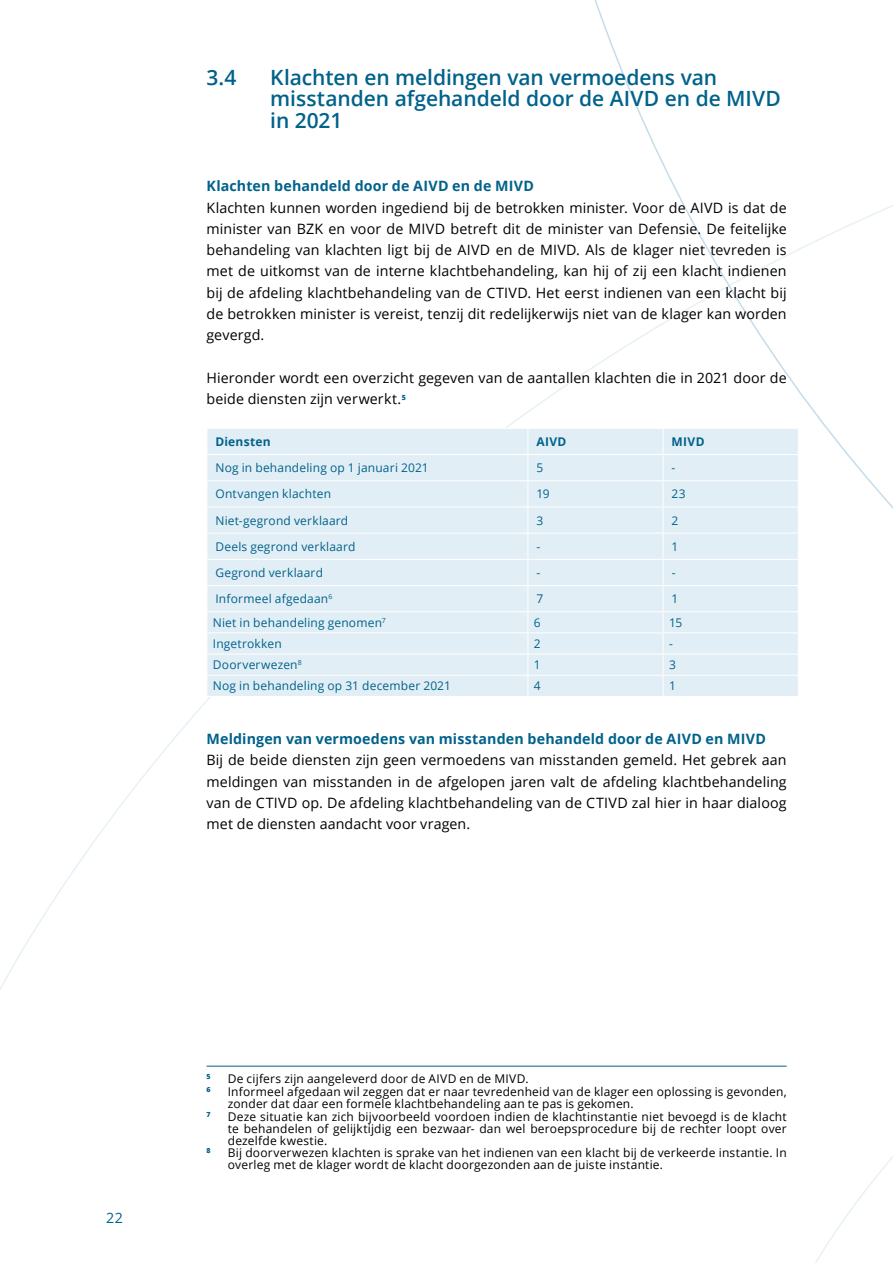
<style>
.page{position:relative;width:893px;height:1263px;background:#fff}
.page>*{position:absolute;margin:0;border:0;box-sizing:border-box;transform-origin:0 0}
.t1{font:600 21px/21.3px "Open Sans";color:#00628b}
.t2{font:14.25px/21.3px "Open Sans";letter-spacing:.01em;color:#000;text-align:justify}
.t3{font:700 14.25px "Open Sans";letter-spacing:.01em;color:#00628b}
.t4{font:14.25px "Open Sans";color:#00628b}
.t5{font:12px/12px "Open Sans";letter-spacing:.015em;color:#000}
.t6{font:12px "Open Sans";letter-spacing:.015em;color:#00628b}
.t7{font:700 12px "Open Sans";letter-spacing:.02em;color:#00628b}
.t8{font:800 7.05px "Open Sans";color:#00628b}
</style>
<div class="page">
<div style="left:208px;top:429px;width:590px;height:267px;background:#e2eef5"></div>
<hr style="left:207px;top:454px;width:321px;height:1px;background:#fff">
<hr style="left:528px;top:454px;width:135px;height:1px;background:#fff">
<hr style="left:663px;top:454px;width:136px;height:1px;background:#fff">
<hr style="left:207px;top:480px;width:321px;height:1px;background:#fff">
<hr style="left:528px;top:480px;width:135px;height:1px;background:#fff">
<hr style="left:663px;top:480px;width:136px;height:1px;background:#fff">
<hr style="left:207px;top:507px;width:321px;height:1px;background:#fff">
<hr style="left:528px;top:507px;width:135px;height:1px;background:#fff">
<hr style="left:663px;top:507px;width:136px;height:1px;background:#fff">
<hr style="left:207px;top:533px;width:321px;height:1px;background:#fff">
<hr style="left:528px;top:533px;width:135px;height:1px;background:#fff">
<hr style="left:663px;top:533px;width:136px;height:1px;background:#fff">
<hr style="left:207px;top:559px;width:321px;height:1px;background:#fff">
<hr style="left:528px;top:559px;width:135px;height:1px;background:#fff">
<hr style="left:663px;top:559px;width:136px;height:1px;background:#fff">
<hr style="left:207px;top:585px;width:321px;height:1px;background:#fff">
<hr style="left:528px;top:585px;width:135px;height:1px;background:#fff">
<hr style="left:663px;top:585px;width:136px;height:1px;background:#fff">
<hr style="left:207px;top:611px;width:321px;height:1px;background:#fff">
<hr style="left:528px;top:611px;width:135px;height:1px;background:#fff">
<hr style="left:663px;top:611px;width:136px;height:1px;background:#fff">
<hr style="left:207px;top:632px;width:321px;height:1px;background:#fff">
<hr style="left:528px;top:632px;width:135px;height:1px;background:#fff">
<hr style="left:663px;top:632px;width:136px;height:1px;background:#fff">
<hr style="left:207px;top:654px;width:321px;height:1px;background:#fff">
<hr style="left:528px;top:654px;width:135px;height:1px;background:#fff">
<hr style="left:663px;top:654px;width:136px;height:1px;background:#fff">
<hr style="left:207px;top:675px;width:321px;height:1px;background:#fff">
<svg style="left:207px;top:429px;width:1px;height:267px"></svg>
<hr style="left:528px;top:675px;width:135px;height:1px;background:#fff">
<svg style="left:528px;top:429px;width:1px;height:267px"></svg>
<hr style="left:663px;top:675px;width:136px;height:1px;background:#fff">
<svg style="left:663px;top:429px;width:1px;height:267px"></svg>
<hr style="left:207px;top:1066px;width:580px;height:1px;background:#00628b">
<h1 class="t1" style="left:207px;top:66px;width:32px">3.4</h1>
<h1 class="t1" style="left:270px;top:66px;width:512px">Klachten en meldingen van vermoedens van misstanden afgehandeld door de AIVD en de MIVD in 2021</h1>
<p class="t3" style="left:207px;top:176px;width:329px">Klachten behandeld door de AIVD en de MIVD</p>
<p class="t2" style="left:207px;top:196px;width:582px">Klachten kunnen worden ingediend bij de betrokken minister. Voor de AIVD is dat de minister van BZK en voor de MIVD betreft dit de minister van Defensie. De feitelijke behandeling van klachten ligt bij de AIVD en de MIVD. Als de klager niet tevreden is met de uitkomst van de interne klachtbehandeling, kan hij of zij een klacht indienen bij de afdeling klachtbehandeling van de CTIVD. Het eerst indienen van een klacht bij de betrokken minister is vereist, tenzij dit redelijkerwijs niet van de klager kan worden gevergd.</p>
<p class="t2" style="left:207px;top:367px;width:582px">Hieronder wordt een overzicht gegeven van de aantallen klachten die in 2021 door de beide diensten zijn verwerkt.<sup>5</sup></p>
<p class="t7" style="left:215px;top:433px;width:57px">Diensten</p>
<p class="t7" style="left:536px;top:433px;width:32px">AIVD</p>
<p class="t7" style="left:672px;top:433px;width:34px">MIVD</p>
<p class="t6" style="left:215px;top:460px;width:215px">Nog in behandeling op 1 januari 2021</p>
<p class="t6" style="left:536px;top:460px;width:8px">5</p>
<p class="t6" style="left:672px;top:460px;width:4px">-</p>
<p class="t6" style="left:215px;top:486px;width:117px">Ontvangen klachten</p>
<p class="t6" style="left:536px;top:486px;width:15px">19</p>
<p class="t6" style="left:672px;top:486px;width:16px">23</p>
<p class="t6" style="left:215px;top:512px;width:134px">Niet-gegrond verklaard</p>
<p class="t6" style="left:536px;top:512px;width:8px">3</p>
<p class="t6" style="left:672px;top:512px;width:8px">2</p>
<p class="t6" style="left:215px;top:538px;width:142px">Deels gegrond verklaard</p>
<p class="t6" style="left:536px;top:538px;width:4px">-</p>
<p class="t6" style="left:672px;top:538px;width:8px">1</p>
<p class="t6" style="left:215px;top:564px;width:109px">Gegrond verklaard</p>
<p class="t6" style="left:536px;top:564px;width:4px">-</p>
<p class="t6" style="left:215px;top:591px;width:119px">Informeel afgedaan<sup>6</sup></p>
<p class="t6" style="left:536px;top:591px;width:8px">7</p>
<p class="t6" style="left:672px;top:591px;width:8px">1</p>
<p class="t6" style="left:213px;top:614px;width:174px">Niet in behandeling genomen<sup>7</sup></p>
<p class="t6" style="left:534px;top:614px;width:8px">6</p>
<p class="t6" style="left:669px;top:614px;width:15px">15</p>
<p class="t6" style="left:213px;top:635px;width:70px">Ingetrokken</p>
<p class="t6" style="left:534px;top:635px;width:8px">2</p>
<p class="t6" style="left:669px;top:635px;width:4px">-</p>
<p class="t6" style="left:213px;top:657px;width:90px">Doorverwezen<sup>8</sup></p>
<p class="t6" style="left:534px;top:657px;width:8px">1</p>
<p class="t6" style="left:669px;top:657px;width:8px">3</p>
<p class="t6" style="left:213px;top:678px;width:240px">Nog in behandeling op 31 december 2021</p>
<p class="t6" style="left:534px;top:678px;width:8px">4</p>
<p class="t6" style="left:669px;top:678px;width:8px">1</p>
<p class="t3" style="left:207px;top:729px;width:561px">Meldingen van vermoedens van misstanden behandeld door de AIVD en MIVD</p>
<p class="t2" style="left:207px;top:749px;width:582px">Bij de beide diensten zijn geen vermoedens van misstanden gemeld. Het gebrek aan meldingen van misstanden in de afgelopen jaren valt de afdeling klachtbehandeling van de CTIVD op. De afdeling klachtbehandeling van de CTIVD zal hier in haar dialoog met de diensten aandacht voor vragen.</p>
<p class="t4" style="left:106px;top:1208px;width:18px">22</p>
<p class="t8" style="left:207px;top:1071px;width:6px">5</p>
<p class="t5" style="left:228px;top:1072px;width:302px">De cijfers zijn aangeleverd door de AIVD en de MIVD.</p>
<p class="t8" style="left:207px;top:1084px;width:6px">6</p>
<p class="t5" style="left:228px;top:1085px;width:560px">Informeel afgedaan wil zeggen dat er naar tevredenheid van de klager een oplossing is gevonden, zonder dat daar een formele klachtbehandeling aan te pas is gekomen.</p>
<p class="t8" style="left:207px;top:1109px;width:6px">7</p>
<p class="t5" style="left:228px;top:1110px;width:560px;text-align:justify">Deze situatie kan zich bijvoorbeeld voordoen indien de klachtinstantie niet bevoegd is de klacht te behandelen of gelijktijdig een bezwaar- dan wel beroepsprocedure bij de rechter loopt over dezelfde kwestie.</p>
<p class="t8" style="left:207px;top:1145px;width:6px">8</p>
<p class="t5" style="left:228px;top:1147px;width:560px">Bij doorverwezen klachten is sprake van het indienen van een klacht bij de verkeerde instantie. In overleg met de klager wordt de klacht doorgezonden aan de juiste instantie.</p>
</div>
